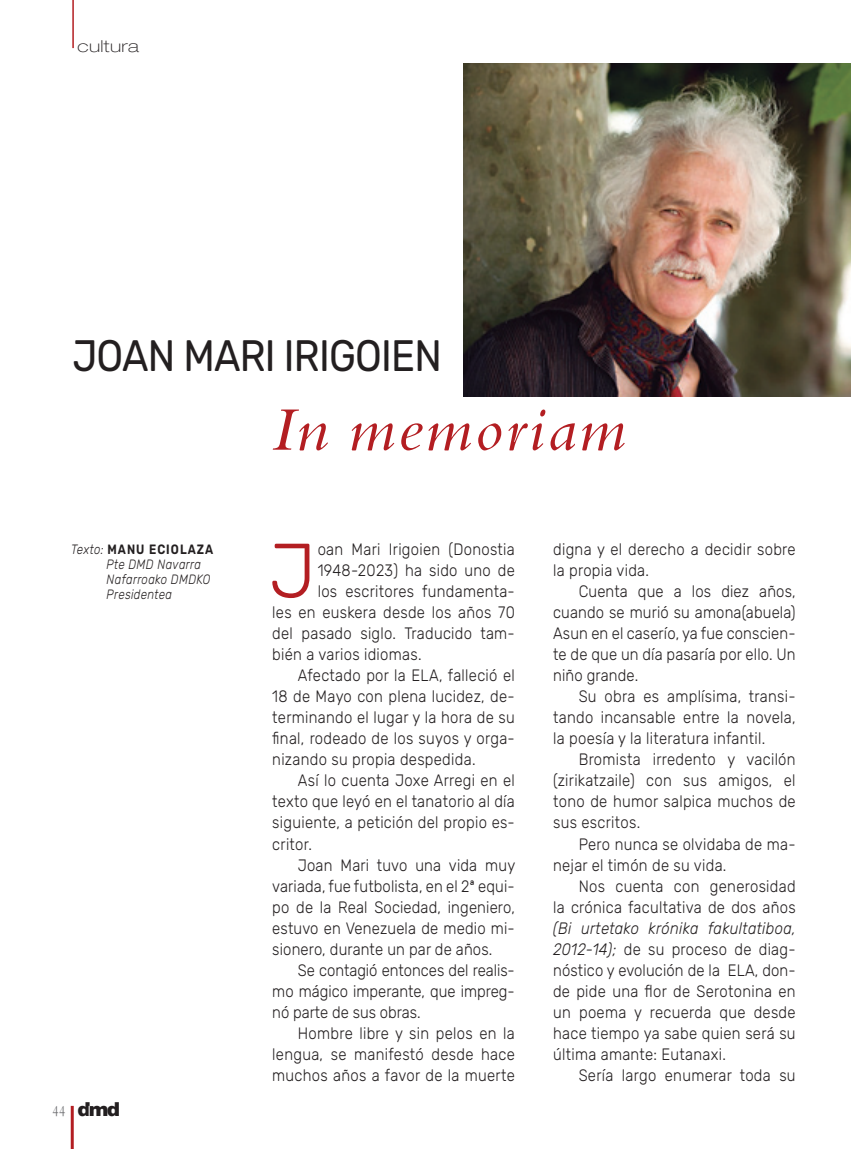
<style>
.page{position:relative;width:851px;height:1149px;background:#fff}
.page>*{position:absolute;margin:0;border:0;box-sizing:border-box;transform-origin:0 0}
.t1{font:300 76.5px "Rubik";color:#b31e22}
.t2{font:italic 64.5px "Bembo";letter-spacing:.03em;color:#b31e22;scale:1.1 1}
.t3{font:43.95px "Rubik";letter-spacing:-.02em;color:#231f20;scale:.9 1}
.t4{font:900 19.2px "Arial";color:#231f20;scale:1.05 1}
.t5{font:300 16.5px/21px "Rubik";letter-spacing:.02em;color:#231f20;text-align:justify;scale:.9 1}
.t6{font:300 16.5px "Rubik";color:#231f20;scale:.9 1}
.t7{font:100 expanded 16.5px "Helvetica Neue";letter-spacing:.02em;color:#231f20;scale:1.1 1}
.t8{font:italic 300 13.5px/15px "Rubik";letter-spacing:.03em;color:#231f20;scale:.85 1}
.s1{font-weight:600;font-style:normal}
.s2{font-family:"Bembo";font-weight:400;font-size:15.75px;color:#6c6d70}
.s3{font-style:italic}
</style>
<div class="page">
<hr style="left:71px;top:1105px;width:3px;height:43px;background:#b31e22">
<hr style="left:72px;top:0;width:2px;height:48px;background:#b31e22">
<img style="left:463px;top:63px;width:387px;height:333px">
<p class="t7" style="left:78px;top:37px;width:57px">cultura</p>
<h3 class="t3" style="left:72px;top:330px;width:412px">JOAN MARI IRIGOIEN</h3>
<p class="t8" style="left:107px;top:541px;width:127px;text-indent:-35px">Texto: <span class="s1">MANU ECIOLAZA<br></span>Pte DMD Navarra<br>Nafarroako DMDKO<br>Presidentea</p>
<p class="t4" style="left:53px;top:1094px;width:66px"><span class="s2">44</span> dmd</p>
<h2 class="t2" style="left:270px;top:391px;width:325px">In memoriam</h2>
<h1 class="t1" style="left:269px;top:525px;width:49px">J</h1>
<p class="t5" style="left:317px;top:539px;width:220px">oan Mari Irigoien (Donostia</p>
<p class="t5" style="left:317px;top:560px;width:220px">1948-2023) ha sido uno de</p>
<p class="t5" style="left:317px;top:581px;width:220px">los escritores fundamenta-</p>
<p class="t5" style="left:272px;top:602px;width:271px">les en euskera desde los años 70</p>
<p class="t5" style="left:272px;top:623px;width:271px">del pasado siglo. Traducido tam-</p>
<p class="t5" style="left:272px;top:644px;width:167px">bién a varios idiomas.</p>
<p class="t5" style="left:298px;top:665px;width:242px">Afectado por la ELA, falleció el</p>
<p class="t5" style="left:272px;top:686px;width:271px">18 de Mayo con plena lucidez, de-</p>
<p class="t5" style="left:272px;top:707px;width:271px">terminando el lugar y la hora de su</p>
<p class="t5" style="left:272px;top:728px;width:271px">final, rodeado de los suyos y orga-</p>
<p class="t5" style="left:272px;top:749px;width:227px">nizando su propia despedida.</p>
<p class="t5" style="left:298px;top:770px;width:242px">Así lo cuenta Joxe Arregi en el</p>
<p class="t5" style="left:272px;top:791px;width:271px">texto que leyó en el tanatorio al día</p>
<p class="t5" style="left:272px;top:812px;width:271px">siguiente, a petición del propio es-</p>
<p class="t5" style="left:272px;top:833px;width:46px">critor.</p>
<p class="t5" style="left:298px;top:854px;width:243px">Joan Mari tuvo una vida muy</p>
<p class="t5" style="left:272px;top:875px;width:271px">variada, fue futbolista, en el 2ª equi-</p>
<p class="t5" style="left:272px;top:896px;width:271px">po de la Real Sociedad, ingeniero,</p>
<p class="t5" style="left:272px;top:917px;width:271px">estuvo en Venezuela de medio mi-</p>
<p class="t5" style="left:272px;top:938px;width:246px">sionero, durante un par de años.</p>
<p class="t6" style="left:298px;top:959px;width:242px">Se contagió entonces del realis-</p>
<p class="t6" style="left:272px;top:980px;width:271px">mo mágico imperante, que impreg-</p>
<p class="t6" style="left:272px;top:1001px;width:166px">nó parte de sus obras.</p>
<p class="t5" style="left:298px;top:1022px;width:242px">Hombre libre y sin pelos en la</p>
<p class="t5" style="left:272px;top:1043px;width:271px">lengua, se manifestó desde hace</p>
<p class="t5" style="left:272px;top:1064px;width:271px">muchos años a favor de la muerte</p>
<p class="t5" style="left:553px;top:539px;width:271px">digna y el derecho a decidir sobre la propia vida.</p>
<p class="t5" style="left:553px;top:581px;width:271px;text-indent:26px">Cuenta que a los diez años, cuando se murió su amona(abuela)<br>Asun en el caserío, ya fue conscien&shy;te de que un día pasaría por ello. Un niño grande.</p>
<p class="t5" style="left:553px;top:686px;width:271px;text-indent:26px">Su obra es amplísima, transi&shy;tando incansable entre la novela, la poesía y la literatura infantil.</p>
<p class="t5" style="left:553px;top:749px;width:271px;text-indent:26px">Bromista irredento y vacilón (zirikatzaile) con sus amigos, el tono de humor salpica muchos de sus escritos.</p>
<p class="t5" style="left:553px;top:833px;width:271px;text-indent:26px">Pero nunca se olvidaba de ma&shy;nejar el timón de su vida.</p>
<p class="t5" style="left:553px;top:875px;width:271px;text-align:right">Nos cuenta con generosidad<br>la crónica facultativa de dos años</p>
<p class="t5" style="left:553px;top:917px;width:271px"><span class="s3">(Bi urtetako krónika fakultatiboa, 2012-14);</span> de su proceso de diag&shy;nóstico y evolución de la ELA, don&shy;de pide una flor de Serotonina en un poema y recuerda que desde hace tiempo ya sabe quien será su última amante: Eutanaxi.</p>
<p class="t5" style="left:578px;top:1064px;width:242px">Sería largo enumerar toda su</p>
</div>
